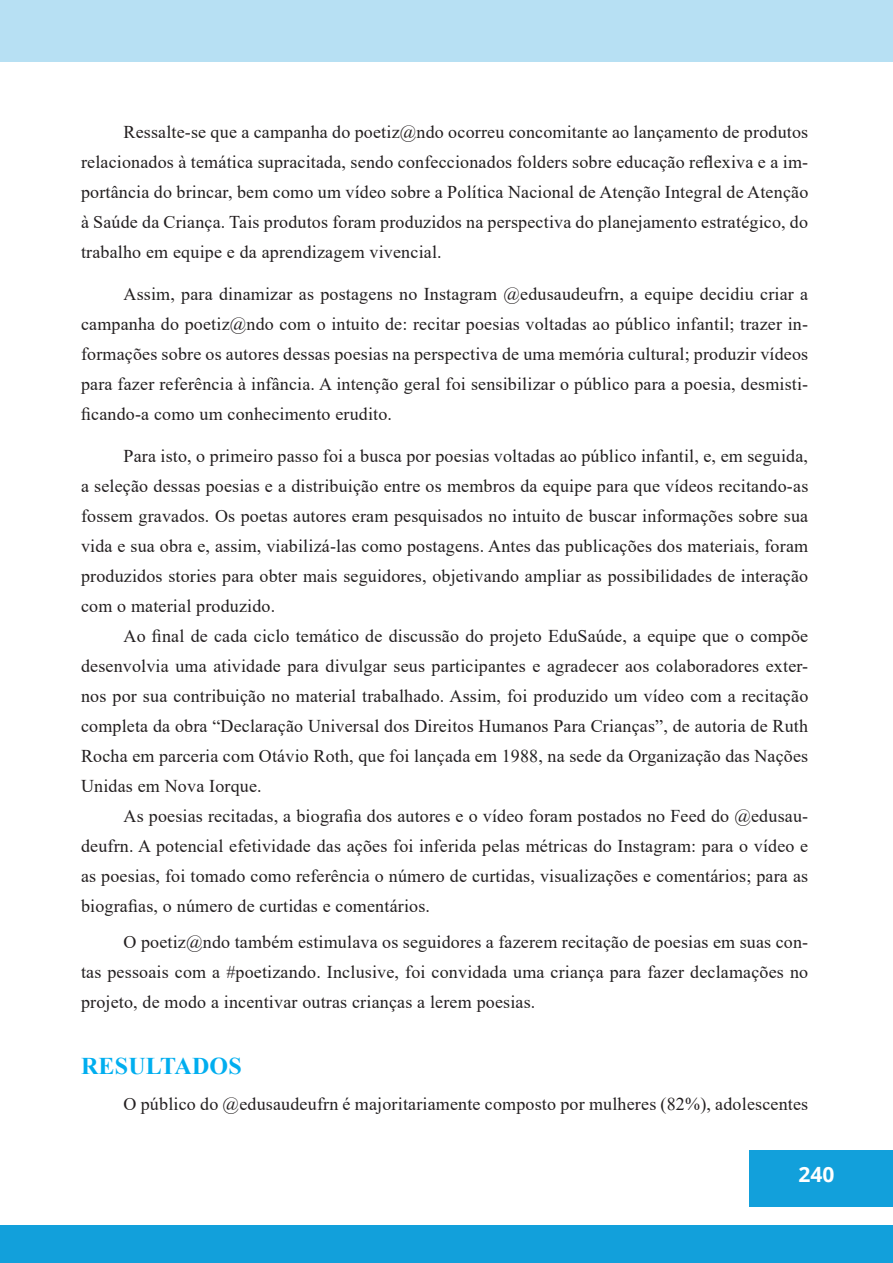
<style>
.page{position:relative;width:893px;height:1263px;background:#fff}
.page>*{position:absolute;margin:0;border:0;box-sizing:border-box;transform-origin:0 0}
.TÍTULO___ARTIGO{font:700 24px "Times New Roman";letter-spacing:.01em;color:#00aeef}
.t1{font:700 21px "Open Sans";color:#fff}
.TEXTO{font:18px/30px "Times New Roman";letter-spacing:.01em;color:#231f20;text-align:justify}
</style>
<div class="page">
<div style="left:0;top:0;width:893px;height:62px;background:#b7e0f3"></div>
<div style="left:749px;top:1150px;width:144px;height:57px;background:#12a0db"></div>
<div style="left:0;top:1225px;width:893px;height:38px;background:#12a0db"></div>
<p class="TEXTO" style="left:81px;top:116px;width:729px;text-indent:43px">Ressalte-se que a campanha do poetiz@ndo ocorreu concomitante ao lançamento de produtos relacionados à temática supracitada, sendo confeccionados folders sobre educação reflexiva e a im&shy;portância do brincar, bem como um vídeo sobre a Política Nacional de Atenção Integral de Atenção à Saúde da Criança. Tais produtos foram produzidos na perspectiva do planejamento estratégico, do trabalho em equipe e da aprendizagem vivencial.</p>
<p class="TEXTO" style="left:81px;top:278px;width:729px;text-indent:43px">Assim, para dinamizar as postagens no Instagram @edusaudeufrn, a equipe decidiu criar a campanha do poetiz@ndo com o intuito de: recitar poesias voltadas ao público infantil; trazer in&shy;formações sobre os autores dessas poesias na perspectiva de uma memória cultural; produzir vídeos para fazer referência à infância. A intenção geral foi sensibilizar o público para a poesia, desmisti&shy;ficando-a como um conhecimento erudito.</p>
<p class="TEXTO" style="left:81px;top:440px;width:729px;text-indent:43px">Para isto, o primeiro passo foi a busca por poesias voltadas ao público infantil, e, em seguida, a seleção dessas poesias e a distribuição entre os membros da equipe para que vídeos recitando-as fossem gravados. Os poetas autores eram pesquisados no intuito de buscar informações sobre sua vida e sua obra e, assim, viabilizá-las como postagens. Antes das publicações dos materiais, foram produzidos stories para obter mais seguidores, objetivando ampliar as possibilidades de interação com o material produzido.</p>
<p class="TEXTO" style="left:81px;top:620px;width:729px;text-indent:43px">Ao final de cada ciclo temático de discussão do projeto EduSaúde, a equipe que o compõe desenvolvia uma atividade para divulgar seus participantes e agradecer aos colaboradores exter&shy;nos por sua contribuição no material trabalhado. Assim, foi produzido um vídeo com a recitação completa da obra “Declaração Universal dos Direitos Humanos Para Crianças”, de autoria de Ruth Rocha em parceria com Otávio Roth, que foi lançada em 1988, na sede da Organização das Nações Unidas em Nova Iorque.</p>
<p class="TEXTO" style="left:81px;top:800px;width:729px;text-indent:43px">As poesias recitadas, a biografia dos autores e o vídeo foram postados no Feed do @edusau&shy;deufrn. A potencial efetividade das ações foi inferida pelas métricas do Instagram: para o vídeo e as poesias, foi tomado como referência o número de curtidas, visualizações e comentários; para as biografias, o número de curtidas e comentários.</p>
<p class="TEXTO" style="left:81px;top:926px;width:729px;text-indent:43px">O poetiz@ndo também estimulava os seguidores a fazerem recitação de poesias em suas con&shy;tas pessoais com a #poetizando. Inclusive, foi convidada uma criança para fazer declamações no projeto, de modo a incentivar outras crianças a lerem poesias.</p>
<p class="TÍTULO___ARTIGO" style="left:81px;top:1049px;width:162px">RESULTADOS</p>
<p class="TEXTO" style="left:124px;top:1088px;width:686px">O público do @edusaudeufrn é majoritariamente composto por mulheres (82%), adolescentes</p>
<p class="t1" style="left:799px;top:1160px;width:37px">240</p>
</div>
